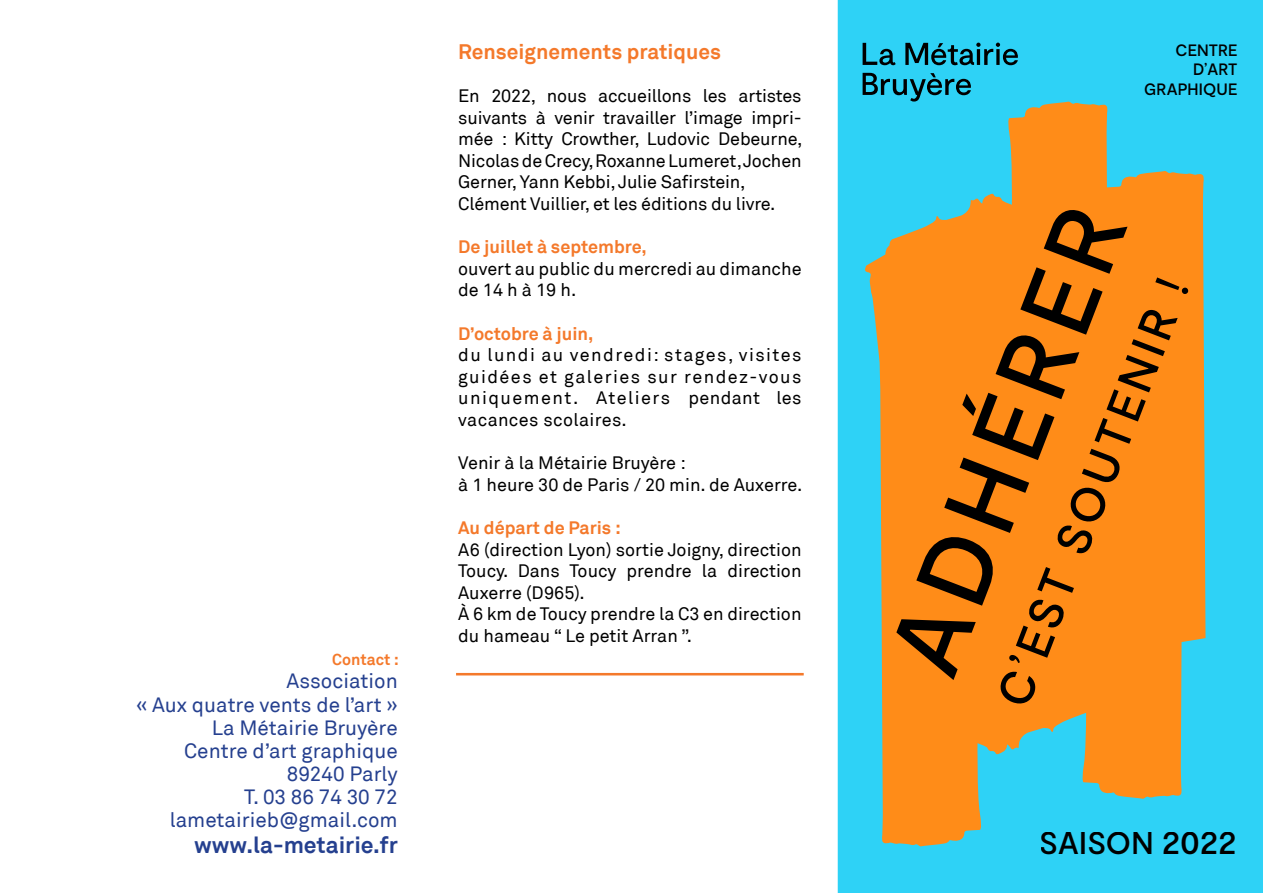
<style>
.page{position:relative;width:1263px;height:893px;background:#fff}
.page>*{position:absolute;margin:0;border:0;box-sizing:border-box;transform-origin:0 0}
.t1{font:500 100.5px "Moderat";color:#000}
.t2{font:500 48px "Moderat";color:#000}
.t3{font:500 31.5px "Moderat";letter-spacing:.005em;color:#000}
.t4{font:700 22.95px "Akkurat";color:#25408f}
.t5{font:700 21px "Akkurat";color:#f4792b}
.t6{font:20.7px/23.1px "Akkurat";color:#25408f;text-align:right}
.t7{font:18px/21.6px "Akkurat";letter-spacing:-.01em;color:#000}
.t8{font:700 18px "Akkurat";color:#f4792b}
.t9{font:500 16.5px/19.8px "Moderat";letter-spacing:.01em;color:#000;text-align:right}
.t10{font:700 15.75px "Akkurat";color:#f4792b}
</style>
<div class="page">
<hr style="left:456px;top:673px;width:348px;height:2px;background:#f4792b">
<svg style="left:838px;top:0;width:425px;height:893px;background:#9bad81"></svg>
<svg style="left:862px;top:73px;width:109px;height:29px;background:#2197b1"></svg>
<svg style="left:862px;top:43px;width:156px;height:22px;background:#1d889f"></svg>
<p class="t10" style="left:332px;top:650px;width:68px">Contact :</p>
<p class="t6" style="left:136px;top:670px;width:263px">Association<br>« Aux quatre vents de l’art »<br>La Métairie Bruyère<br>Centre d’art graphique<br>89240 Parly<br>T. 03 86 74 30 72 lametairieb@gmail.com</p>
<p class="t4" style="left:194px;top:830px;width:205px">www.la-metairie.fr</p>
<p class="t5" style="left:458px;top:38px;width:264px">Renseignements pratiques</p>
<p class="t7" style="left:458px;top:85px;width:346px">En 2022, nous accueillons les artistes suivants à venir travailler l’image impri&shy;mée : Kitty Crowther, Ludovic Debeurne, Nicolas de Crecy, Roxanne Lumeret, Jochen Gerner, Yann Kebbi, Julie Safirstein, Clément Vuillier, et les éditions du livre.</p>
<p class="t8" style="left:458px;top:235px;width:190px">De juillet à septembre,</p>
<p class="t7" style="left:458px;top:258px;width:345px">ouvert au public du mercredi au dimanche de 14 h à 19 h.</p>
<p class="t8" style="left:458px;top:322px;width:137px">D’octobre à juin,</p>
<p class="t7" style="left:458px;top:345px;width:345px;text-align:justify">du lundi au vendredi: stages, visites guidées et galeries sur rendez-vous uniquement. Ateliers pendant les vacances scolaires.</p>
<p class="t7" style="left:458px;top:453px;width:346px">Venir à la Métairie Bruyère :<br>à 1 heure 30 de Paris / 20 min. de Auxerre.</p>
<p class="t8" style="left:458px;top:516px;width:164px">Au départ de Paris :</p>
<p class="t7" style="left:458px;top:539px;width:345px">A6 (direction Lyon) sortie Joigny, direction Toucy. Dans Toucy prendre la direction Auxerre (D965).<br>À 6 km de Toucy prendre la C3 en direction du hameau “ Le petit Arran ”.</p>
<p class="t9" style="left:1144px;top:40px;width:95px">CENTRE<br>D’ART<br>GRAPHIQUE</p>
<h1 class="t1" style="left:862px;top:647px;width:492px;rotate:-69deg">ADHÉRER</h1>
<h2 class="t2" style="left:983px;top:694px;width:456px;rotate:-69deg">C’EST SOUTENIR !</h2>
<h3 class="t3" style="left:1040px;top:824px;width:198px">SAISON 2022</h3>
</div>
